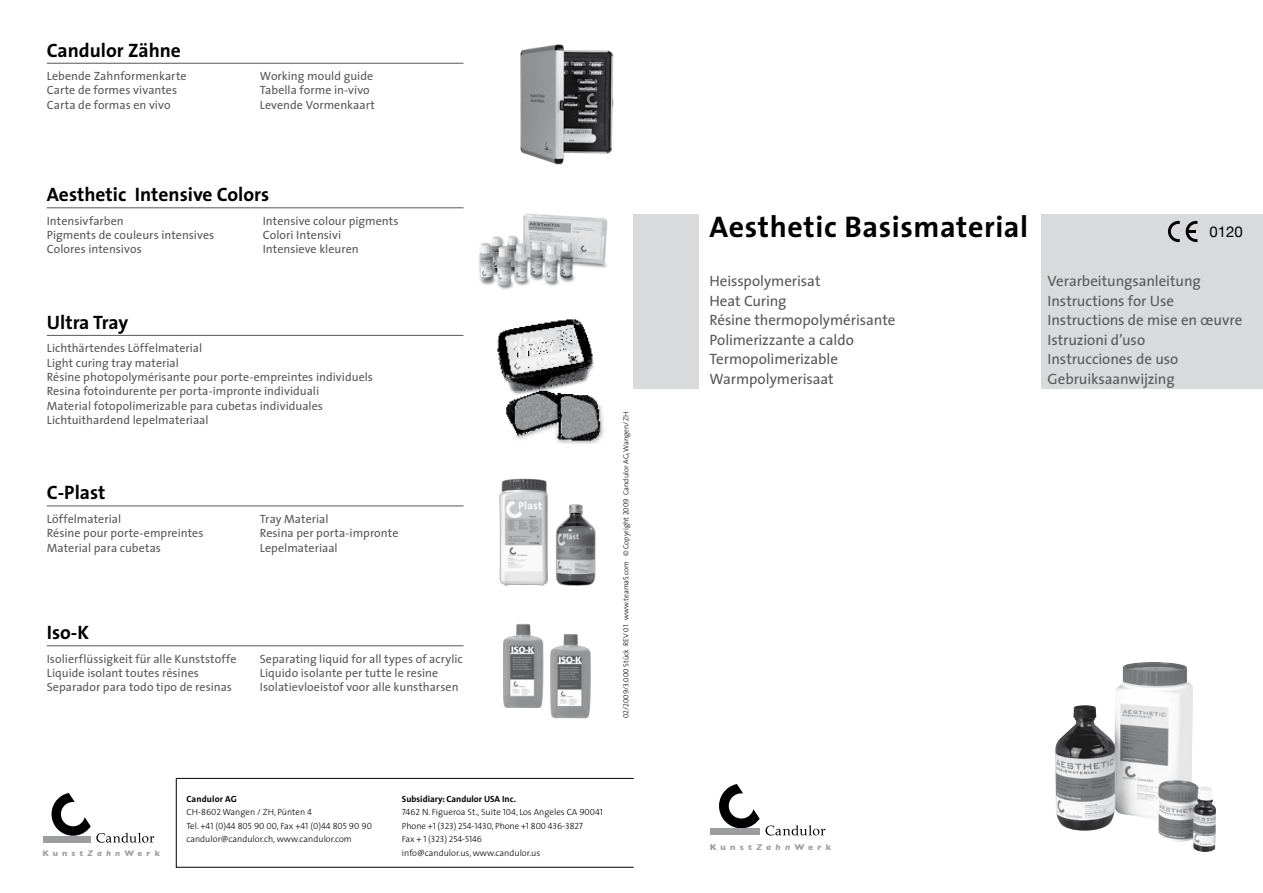
<style>
.page{position:relative;width:1263px;height:893px;background:#fff}
.page>*{position:absolute;margin:0;border:0;box-sizing:border-box;transform-origin:0 0}
.t1{font:700 30px "The Sans";letter-spacing:.02em;color:#000}
.t2{font:700 19.5px "The Sans";color:#000}
.t3{font:15px/19.5px "The Sans";letter-spacing:-.005em;color:#58585a}
.t4{font:15px "Helvetica Neue";color:#000}
.t5{font:12px/14.4px "The Sans";letter-spacing:.005em;color:#58585a}
.t6{font:300 9px/13.5px "The Sans";color:#000}
.t7{font:9px/13.5px "The Sans Light Caps";letter-spacing:-.01em;color:#000}
.t8{font:700 8.55px "Gill Sans";letter-spacing:.5em;color:#9c9d9f}
.t9{font:700 8.25px "Gill Sans";letter-spacing:.5em;color:#9c9d9f}
.t10{font:300 7.5px "The Sans";color:#000}
.s1{font-family:"The Sans Light Caps";font-weight:400}
.s2{font-style:italic}
.s3{font-weight:700}
.s4{font-family:"The Sans";font-weight:300}
</style>
<div class="page">
<div style="left:634px;top:214px;width:629px;height:175px;background:#d9dadb"></div>
<div style="left:699px;top:211px;width:342px;height:200px;background:#fff"></div>
<img style="left:479px;top:213px;width:129px;height:77px">
<hr style="left:47px;top:208px;width:416px;height:1px;background:#58585a">
<hr style="left:47px;top:335px;width:416px;height:1px;background:#58585a">
<img style="left:497px;top:319px;width:107px;height:125px">
<img style="left:499px;top:478px;width:49px;height:108px">
<hr style="left:47px;top:506px;width:416px;height:1px;background:#58585a">
<img style="left:503px;top:624px;width:41px;height:84px">
<img style="left:550px;top:634px;width:41px;height:85px">
<hr style="left:47px;top:645px;width:416px;height:1px;background:#58585a">
<img style="left:520px;top:44px;width:94px;height:121px">
<hr style="left:47px;top:63px;width:416px;height:1px;background:#58585a">
<img style="left:1055px;top:662px;width:161px;height:190px">
<div style="left:176px;top:778px;width:458px;height:89px;border:1px solid #000"></div>
<div style="left:43px;top:836px;width:48px;height:6px;background:#9c9d9f"></div>
<svg style="left:49px;top:793px;width:105px;height:50px"></svg>
<svg style="left:1168px;top:221px;width:12px;height:21px"></svg>
<svg style="left:1186px;top:221px;width:11px;height:21px"></svg>
<div style="left:710px;top:828px;width:50px;height:7px;background:#9c9d9f"></div>
<svg style="left:719px;top:784px;width:106px;height:51px"></svg>
<img style="left:545px;top:500px;width:51px;height:86px">
<h2 class="t2" style="left:47px;top:34px;width:136px">Candulor Zähne</h2>
<p class="t5" style="left:47px;top:68px;width:141px">Lebende Zahnformenkarte</p>
<p class="t5" style="left:260px;top:68px;width:115px">Working mould guide</p>
<p class="t5" style="left:47px;top:83px;width:132px">Carte de formes vivantes</p>
<p class="t5" style="left:260px;top:83px;width:111px">Tabella forme in-vivo</p>
<p class="t5" style="left:47px;top:97px;width:125px">Carta de formas en vivo</p>
<p class="t5" style="left:260px;top:97px;width:117px">Levende Vormenkaart</p>
<h2 class="t2" style="left:47px;top:178px;width:224px">Aesthetic Intensive Colors</h2>
<p class="t5" style="left:47px;top:213px;width:78px">Intensivfarben</p>
<p class="t5" style="left:263px;top:213px;width:137px">Intensive colour pigments</p>
<p class="t5" style="left:47px;top:227px;width:169px">Pigments de couleurs intensives</p>
<p class="t5" style="left:263px;top:227px;width:80px">Colori Intensivi</p>
<p class="t5" style="left:47px;top:242px;width:97px">Colores intensivos</p>
<p class="t5" style="left:263px;top:242px;width:97px">Intensieve kleuren</p>
<h2 class="t2" style="left:47px;top:306px;width:83px">Ultra Tray</h2>
<p class="t5" style="left:47px;top:341px;width:328px">Lichthärtendes Löffelmaterial<br>Light curing tray material<br>Résine photopolymérisante pour porte-empreintes individuels Resina fotoindurente per porta-impronte individuali<br>Material fotopolimerizable para cubetas individuales Lichtuithardend lepelmateriaal</p>
<h2 class="t2" style="left:47px;top:476px;width:60px">C-Plast</h2>
<p class="t5" style="left:47px;top:511px;width:76px">Löffelmaterial</p>
<p class="t5" style="left:260px;top:511px;width:70px">Tray Material</p>
<p class="t5" style="left:47px;top:525px;width:158px">Résine pour porte-empreintes</p>
<p class="t5" style="left:260px;top:525px;width:140px">Resina per porta-impronte</p>
<p class="t5" style="left:47px;top:540px;width:116px">Material para cubetas</p>
<p class="t5" style="left:260px;top:540px;width:79px">Lepelmateriaal</p>
<h2 class="t2" style="left:47px;top:616px;width:44px">Iso-K</h2>
<p class="t5" style="left:47px;top:651px;width:191px">Isolierflüssigkeit für alle Kunststoffe</p>
<p class="t5" style="left:260px;top:651px;width:205px">Separating liquid for all types of acrylic</p>
<p class="t5" style="left:47px;top:665px;width:154px">Liquide isolant toutes résines</p>
<p class="t5" style="left:260px;top:665px;width:180px">Liquido isolante per tutte le resine</p>
<p class="t5" style="left:47px;top:680px;width:187px">Separador para todo tipo de resinas</p>
<p class="t5" style="left:260px;top:680px;width:200px">Isolatievloeistof voor alle kunstharsen</p>
<p class="t10" style="left:620px;top:718px;width:308px;rotate:-90deg"><span class="s1">02/2009/3.000</span> Stück REV <span class="s1">01</span> www.teama<span class="s1">5.</span>com © Copyright <span class="s1">2009</span> Candulor AG, Wangen/ZH</p>
<p class="t9" style="left:43px;top:849px;width:119px">Kunst<span class="s2">Zahn</span>Werk</p>
<p class="t6" style="left:186px;top:792px;width:127px"><span class="s3">Candulor AG<br></span>CH-<span class="s1">8602</span> Wangen / ZH, Pünten <span class="s1">4</span></p>
<p class="t7" style="left:186px;top:819px;width:187px"><span class="s4">Tel. +</span>41 (0)44 805 90 00<span class="s4">, Fax</span> +41 (0)44 805 90 90</p>
<p class="t6" style="left:186px;top:832px;width:167px">candulor@candulor.ch, www.candulor.com</p>
<p class="t6" style="left:402px;top:792px;width:203px"><span class="s3">Subsidiary: Candulor USA Inc.<br></span><span class="s1">7462</span> N. Figueroa St., Suite <span class="s1">104</span>, Los Angeles CA <span class="s1">90041</span></p>
<p class="t7" style="left:402px;top:819px;width:183px"><span class="s4">Phone</span> +1 (323) 254-1430<span class="s4">, Phone</span> +1 800 436-3827<br><span class="s4">Fax</span> + 1 (323) 254-5146</p>
<p class="t6" style="left:402px;top:846px;width:140px">info@candulor.us, www.candulor.us</p>
<h1 class="t1" style="left:709px;top:202px;width:320px">Aesthetic Basismaterial</h1>
<p class="t3" style="left:709px;top:271px;width:187px">Heisspolymerisat<br>Heat Curing<br>Résine thermopolymérisante<br>Polimerizzante a caldo<br>Termopolimerizable<br>Warmpolymerisaat</p>
<p class="t4" style="left:1209px;top:223px;width:35px">0120</p>
<p class="t3" style="left:1047px;top:271px;width:196px">Verarbeitungsanleitung<br>Instructions for Use<br>Instructions de mise en œuvre<br>Istruzioni d’uso<br>Instrucciones de uso<br>Gebruiksaanwijzing</p>
<p class="t8" style="left:710px;top:842px;width:123px">Kunst<span class="s2">Zahn</span>Werk</p>
</div>
